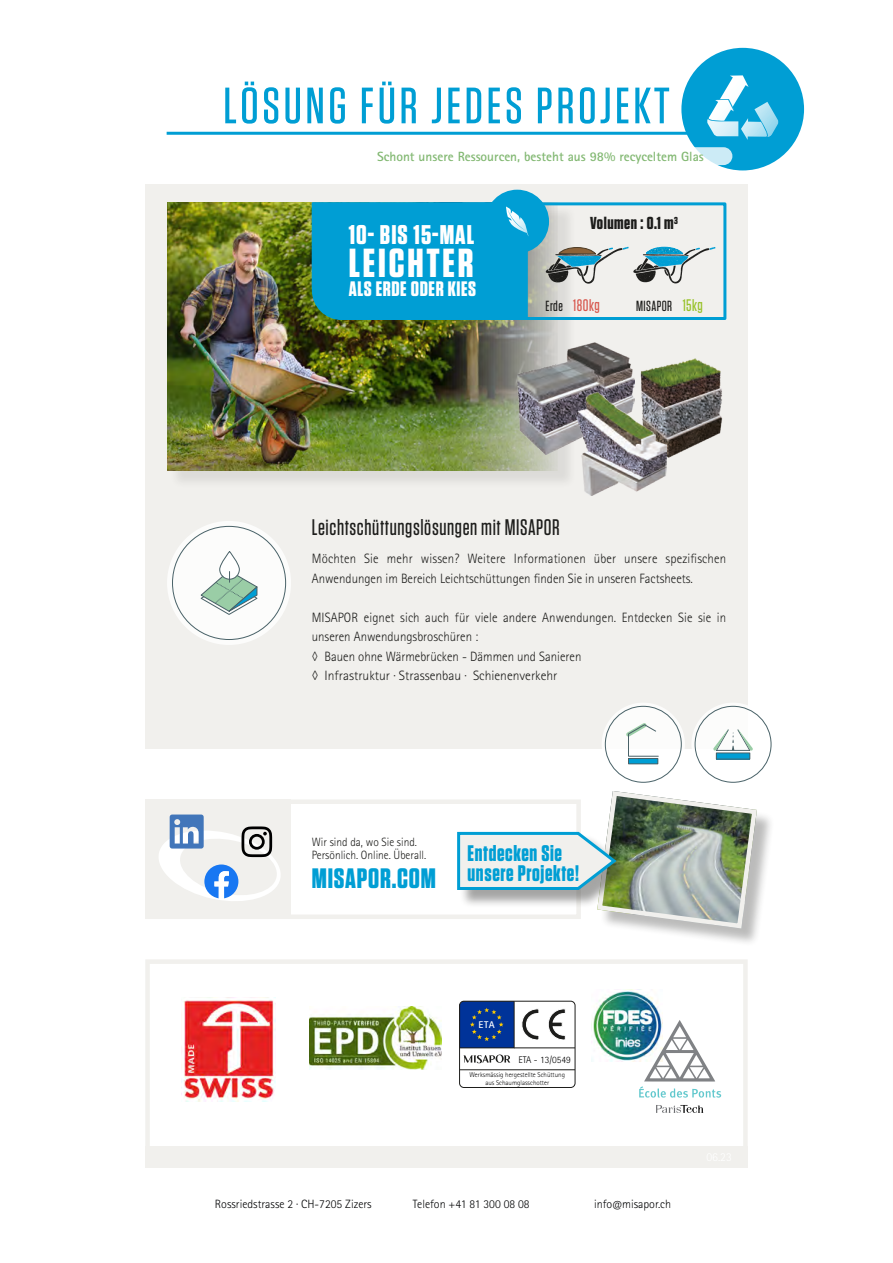
<style>
.page{position:relative;width:893px;height:1263px;background:#fff}
.page>*{position:absolute;margin:0;border:0;box-sizing:border-box;transform-origin:0 0}
.t1{font:500 51px "Tungsten";letter-spacing:.07em;color:#009ed4}
.t2{font:700 40.5px "Tungsten";letter-spacing:.07em;color:#fff}
.t3{font:700 28.05px "Tungsten";letter-spacing:.03em;color:#009ed4}
.t4{font:700 27px "Tungsten";letter-spacing:.04em;color:#fff}
.t5{font:500 22.5px "Tungsten";letter-spacing:.03em;color:#1d1d1b;scale:.95 1}
.t6{font:700 22.5px/19.5px "Tungsten";letter-spacing:.03em;color:#009ed4;scale:.95 1}
.t7{font:700 20.85px "Tungsten";letter-spacing:.03em;color:#fff}
.t8{font:700 17.25px "Tungsten";letter-spacing:.03em;color:#1d1d1b}
.t9{font:500 16.65px "Tungsten";letter-spacing:.03em;color:#d7564c;scale:.95 1}
.t10{font:500 14.7px "Tungsten";letter-spacing:.03em;color:#1d1d1b;scale:.95 1}
.t11{font:300 13.5px/19.5px "Rotis Sans Serif Std";color:#1d1d1b;scale:.95 1}
.t12{font:700 13.35px "Rotis Sans Serif Std";color:#82b872}
.t13{font:300 12px "Rotis Sans Serif Std";color:#020304}
.t14{font:300 12px/13.5px "Rotis Sans Serif Std";color:#1d1d1b;scale:.95 1}
.t15{font:300 9.75px "Rotis Sans Serif Std";color:#000}
.t16{font:700 9.75px "Rotis Sans Serif Std";color:#fff}
.t17{font:300 6.9px/8.2px "Rotis Sans Serif Std";color:#000;text-align:center}
.s1{font-size:14.7px;color:#1d1d1b}
.s2{font-size:16.65px;color:#96c124}
</style>
<div class="page">
<div style="left:145px;top:799px;width:436px;height:120px;background:#fff;border:4px solid #f1f0ed"></div>
<div style="left:145px;top:959px;width:603px;height:208px;background:#fff;border:4px solid #f1f0ed"></div>
<div style="left:145px;top:1146px;width:603px;height:21px;background:#f1f0ed"></div>
<div style="left:600px;top:794px;width:175px;height:152px;background:#1d1d1b;opacity:.3"></div>
<div style="left:145px;top:799px;width:146px;height:120px;background:#f1f0ed"></div>
<div style="left:145px;top:184px;width:603px;height:564px;background:#f1f0ed"></div>
<hr style="left:167px;top:132px;width:559px;height:3px;background:#009ed4">
<svg style="left:159px;top:814px;width:122px;height:87px"></svg>
<div style="left:167px;top:521px;width:124px;height:124px;background:#fff;border-radius:50%"></div>
<svg style="left:172px;top:525px;width:115px;height:115px"></svg>
<svg style="left:456px;top:706px;width:316px;height:225px"></svg>
<img style="left:181px;top:999px;width:95px;height:102px">
<div style="left:681px;top:48px;width:123px;height:122px;background:#009ed4;border-radius:50%"></div>
<svg style="left:704px;top:70px;width:78px;height:78px"></svg>
<img style="left:309px;top:1006px;width:133px;height:63px">
<div style="left:169px;top:205px;width:407px;height:284px;background:#1d1d1b;opacity:.1"></div>
<img style="left:167px;top:202px;width:391px;height:269px">
<img style="left:591px;top:989px;width:72px;height:72px">
<img style="left:517px;top:341px;width:118px;height:114px">
<img style="left:640px;top:358px;width:83px;height:100px">
<img style="left:576px;top:393px;width:91px;height:103px">
<svg style="left:639px;top:1020px;width:82px;height:78px"></svg>
<svg style="left:656px;top:1105px;width:48px;height:8px"></svg>
<div style="left:349px;top:147px;width:383px;height:18px;background:#fff;border-radius:9px"></div>
<svg style="left:522px;top:1008px;width:17px;height:32px"></svg>
<svg style="left:548px;top:1008px;width:17px;height:32px"></svg>
<div style="left:460px;top:1001px;width:54px;height:47px;background:#039"></div>
<div style="left:460px;top:1001px;width:54px;height:47px;border:1px solid #1d1d1b"></div>
<svg style="left:470px;top:1008px;width:33px;height:33px"></svg>
<svg style="left:464px;top:1054px;width:46px;height:9px"></svg>
<hr style="left:514px;top:1047px;width:61px;height:1px;background:#1d1d1b">
<hr style="left:460px;top:1069px;width:115px;height:1px;background:#1d1d1b">
<div style="left:459px;top:1001px;width:116px;height:87px;border:1px solid #1d1d1b;border-radius:4px"></div>
<svg style="left:310px;top:201px;width:417px;height:120px"></svg>
<svg style="left:546px;top:247px;width:169px;height:37px"></svg>
<div style="left:485px;top:190px;width:64px;height:63px;background:#009ed4;border-radius:50%"></div>
<svg style="left:497px;top:201px;width:40px;height:41px"></svg>
<h1 class="t1" style="left:223px;top:79px;width:448px">LÖSUNG FÜR JEDES PROJEKT</h1>
<p class="t12" style="left:377px;top:148px;width:328px">Schont unsere Ressourcen, besteht aus 98% recyceltem Glas</p>
<h3 class="t4" style="left:349px;top:220px;width:127px">10- BIS 15-MAL</h3>
<h2 class="t2" style="left:349px;top:241px;width:126px">LEICHTER</h2>
<h3 class="t7" style="left:349px;top:278px;width:129px">ALS ERDE ODER KIES</h3>
<p class="t8" style="left:590px;top:214px;width:89px">Volumen : 0.1 m<sup>3</sup></p>
<p class="t9" style="left:546px;top:297px;width:58px"><span class="s1">Erde</span> 180kg</p>
<p class="t10" style="left:636px;top:298px;width:72px">MISAPOR <span class="s2">15kg</span></p>
<h3 class="t5" style="left:312px;top:516px;width:263px">Leichtschüttungslösungen mit MISAPOR</h3>
<p class="t11" style="left:312px;top:549px;width:438px">Möchten Sie mehr wissen? Weitere Informationen über unsere spezifischen<br>Anwendungen im Bereich Leichtschüttungen finden Sie in unseren Factsheets.</p>
<p class="t11" style="left:312px;top:608px;width:438px">MISAPOR eignet sich auch für viele andere Anwendungen. Entdecken Sie sie in unseren Anwendungsbroschüren :<br>◊ Bauen ohne Wärmebrücken - Dämmen und Sanieren<br>◊ Infrastruktur · Strassenbau · Schienenverkehr</p>
<p class="t14" style="left:312px;top:835px;width:122px">Wir sind da, wo Sie sind.<br>Persönlich. Online. Überall.</p>
<h3 class="t6" style="left:468px;top:844px;width:119px">Entdecken Sie unsere Projekte!</h3>
<h3 class="t3" style="left:312px;top:863px;width:126px">MISAPOR.COM</h3>
<p class="t16" style="left:479px;top:1018px;width:18px">ETA</p>
<p class="t15" style="left:518px;top:1054px;width:54px">ETA - 13/0549</p>
<p class="t17" style="left:470px;top:1071px;width:97px">Werksmässig hergestellte Schüttung aus Schaumglasschotter</p>
<p class="t13" style="left:215px;top:1197px;width:158px">Rossriedstrasse 2 · CH-7205 Zizers</p>
<p class="t13" style="left:413px;top:1197px;width:118px">Telefon +41 81 300 08 08</p>
<p class="t13" style="left:594px;top:1197px;width:79px">info@misapor.ch</p>
<p class="t13" style="left:215px;top:1197px;width:149px">Inselgraben 6 · DE-88131 Lindau</p>
<p class="t13" style="left:461px;top:1197px;width:82px">9 32 22 1854 222</p>
<p class="t13" style="left:660px;top:1197px;width:12px">de</p>
</div>
